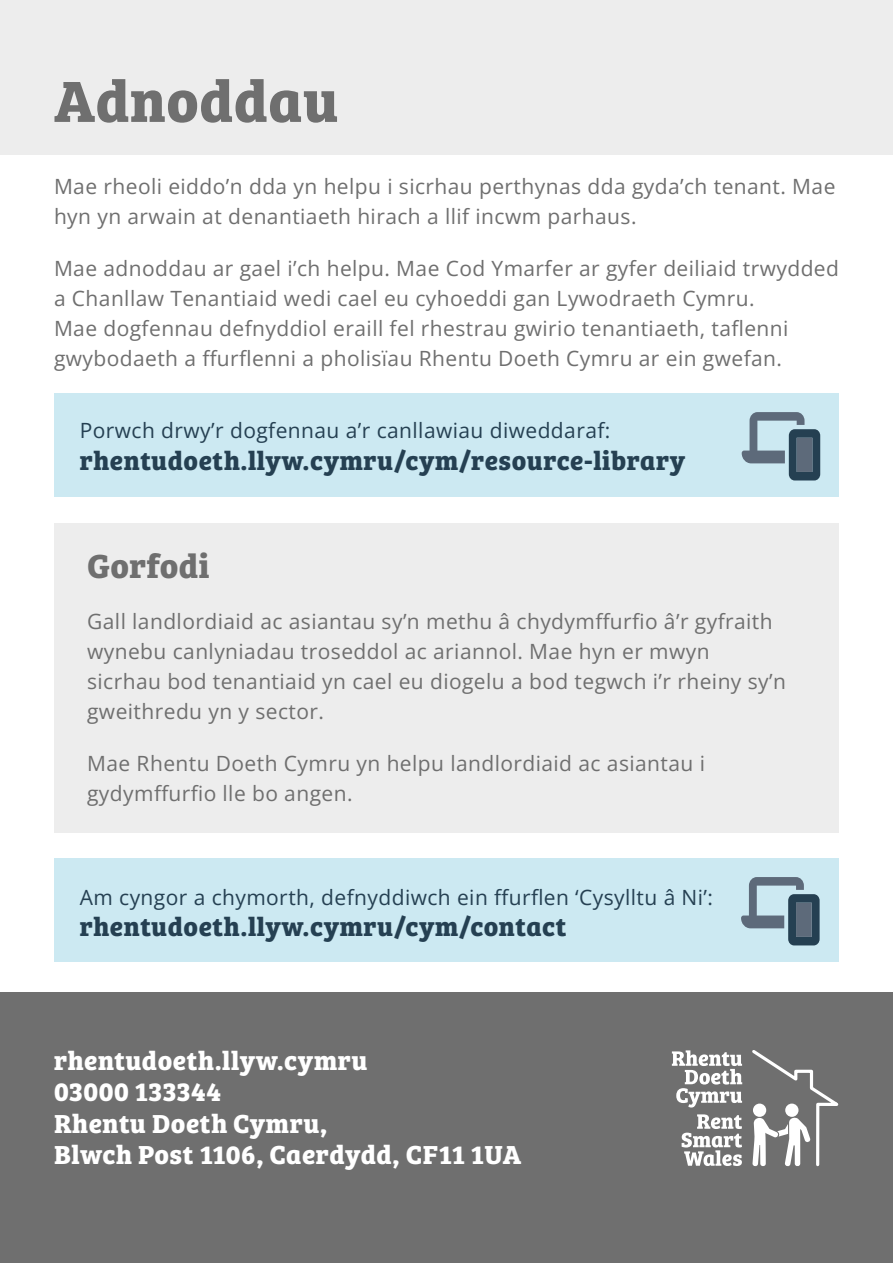
<style>
.page{position:relative;width:893px;height:1263px;background:#fff}
.page>*{position:absolute;margin:0;border:0;box-sizing:border-box;transform-origin:0 0}
.t1{font:700 60px "Bree Serif";letter-spacing:.01em;color:#6f6f6f}
.t2{font:700 34.5px "Bree Serif";letter-spacing:.01em;color:#6f6f6f}
.t3{font:700 27px/31.5px "Bree Serif";letter-spacing:.02em;color:#fff}
.t4{font:700 27px "Bree Serif";letter-spacing:.02em;color:#254052}
.t5{font:21px/30px "Open Sans";letter-spacing:.02em;color:#6f6f6f}
.t6{font:21px "Open Sans";letter-spacing:.02em;color:#254052}
</style>
<div class="page">
<div style="left:54px;top:858px;width:785px;height:104px;background:#cce9f2"></div>
<svg style="left:741px;top:877px;width:79px;height:68px"></svg>
<div style="left:54px;top:523px;width:785px;height:310px;background:#ededed"></div>
<div style="left:0;top:993px;width:893px;height:270px;background:#6f6f6f"></div>
<svg style="left:672px;top:1050px;width:70px;height:57px"></svg>
<svg style="left:682px;top:1114px;width:60px;height:52px"></svg>
<svg style="left:752px;top:1050px;width:87px;height:116px"></svg>
<div style="left:0;top:0;width:893px;height:154px;background:#ededed"></div>
<div style="left:54px;top:393px;width:785px;height:104px;background:#cce9f2"></div>
<svg style="left:742px;top:412px;width:78px;height:68px"></svg>
<h1 class="t1" style="left:54px;top:54px;width:286px">Adnoddau</h1>
<p class="t5" style="left:54px;top:171px;width:783px">Mae rheoli eiddo’n dda yn helpu i sicrhau perthynas dda gyda’ch tenant. Mae hyn yn arwain at denantiaeth hirach a llif incwm parhaus.</p>
<p class="t5" style="left:54px;top:253px;width:786px">Mae adnoddau ar gael i’ch helpu. Mae Cod Ymarfer ar gyfer deiliaid trwydded a Chanllaw Tenantiaid wedi cael eu cyhoeddi gan Lywodraeth Cymru.<br>Mae dogfennau defnyddiol eraill fel rhestrau gwirio tenantiaeth, taflenni gwybodaeth a ffurflenni a pholisïau Rhentu Doeth Cymru ar ein gwefan.</p>
<p class="t6" style="left:80px;top:416px;width:532px">Porwch drwy’r dogfennau a’r canllawiau diweddaraf:</p>
<p class="t4" style="left:80px;top:439px;width:607px">rhentudoeth.llyw.cymru/cym/resource-library</p>
<h2 class="t2" style="left:87px;top:539px;width:124px">Gorfodi</h2>
<p class="t5" style="left:87px;top:606px;width:700px">Gall landlordiaid ac asiantau sy’n methu â chydymffurfio â’r gyfraith wynebu canlyniadau troseddol ac ariannol. Mae hyn er mwyn sicrhau bod tenantiaid yn cael eu diogelu a bod tegwch i’r rheiny sy’n gweithredu yn y sector.</p>
<p class="t5" style="left:87px;top:748px;width:619px">Mae Rhentu Doeth Cymru yn helpu landlordiaid ac asiantau i gydymffurfio lle bo angen.</p>
<p class="t6" style="left:80px;top:883px;width:635px">Am cyngor a chymorth, defnyddiwch ein ffurflen ‘Cysylltu â Ni’:</p>
<p class="t4" style="left:80px;top:906px;width:488px">rhentudoeth.llyw.cymru/cym/contact</p>
<p class="t3" style="left:54px;top:1043px;width:469px">rhentudoeth.llyw.cymru<br>03000 133344<br>Rhentu Doeth Cymru,<br>Blwch Post 1106, Caerdydd, CF11 1UA</p>
</div>
